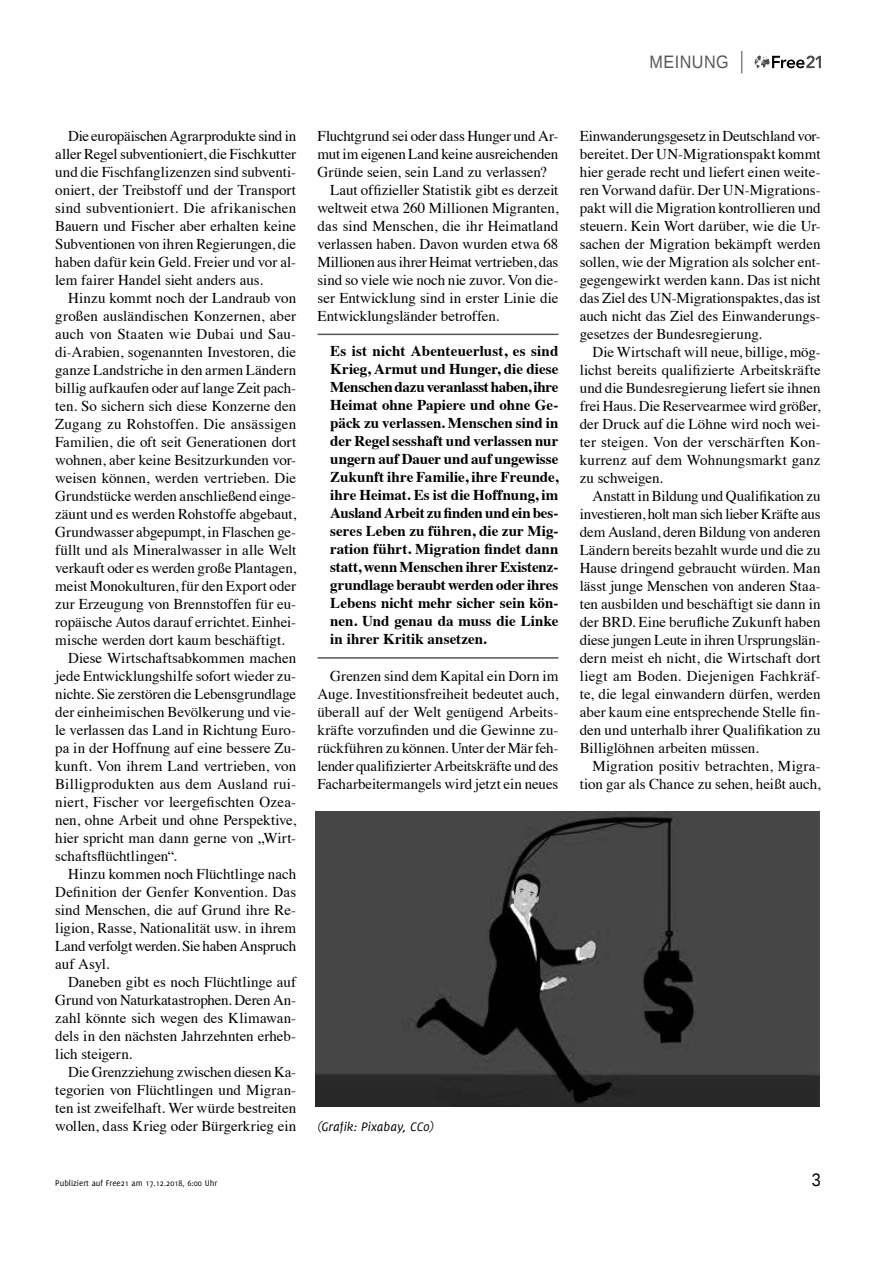
<style>
.page{position:relative;width:893px;height:1263px;background:#fff}
.page>*{position:absolute;margin:0;border:0;box-sizing:border-box;transform-origin:0 0}
.t1{font:18px "Liberation Sans";letter-spacing:.03em;color:#575757;scale:.9 1}
.t2{font:18px "Liberation Sans";color:#000;scale:.9 1}
.t3{font:15px/18px "Times";color:#000;text-align:justify}
.t4{font:700 15px/18px "Times";letter-spacing:.005em;color:#000;text-align:justify}
.t5{font:15px "Times";letter-spacing:-.02em;color:#000}
.t6{font:15px "Times";letter-spacing:.02em;color:#000}
.t7{font:italic 13.5px "Delicious";letter-spacing:.005em;color:#000}
.t8{font:9px "Delicious";color:#000}
</style>
<div class="page">
<svg style="left:755px;top:55px;width:66px;height:13px"></svg>
<svg style="left:741px;top:51px;width:1px;height:23px"></svg>
<hr style="left:317px;top:334px;width:241px;height:1px;background:#575757">
<hr style="left:317px;top:657px;width:241px;height:2px;background:#575757">
<img style="left:316px;top:812px;width:503px;height:294px">
<p class="t1" style="left:649px;top:52px;width:90px">MEINUNG</p>
<p class="t3" style="left:55px;top:126px;width:242px;text-indent:13px">Die europäischen Agrarprodukte sind in aller Regel subventioniert, die Fischkutter und die Fischfanglizenzen sind subventi&shy;oniert, der Treibstoff und der Transport sind subventioniert. Die afrikanischen Bauern und Fischer aber erhalten keine Subventionen von ihren Regierungen, die haben dafür kein Geld. Freier und vor al&shy;lem fairer Handel sieht anders aus.</p>
<p class="t3" style="left:68px;top:288px;width:230px">Hinzu kommt noch der Landraub von</p>
<p class="t3" style="left:55px;top:306px;width:242px">großen ausländischen Konzernen, aber</p>
<p class="t3" style="left:55px;top:324px;width:242px">auch von Staaten wie Dubai und Sau-</p>
<p class="t3" style="left:55px;top:342px;width:242px">di-Arabien, sogenannten Investoren, die</p>
<p class="t3" style="left:55px;top:360px;width:242px">ganze Landstriche in den armen Ländern</p>
<p class="t3" style="left:55px;top:378px;width:242px">billig aufkaufen oder auf lange Zeit pach-</p>
<p class="t3" style="left:55px;top:396px;width:242px">ten. So sichern sich diese Konzerne den</p>
<p class="t3" style="left:55px;top:414px;width:242px">Zugang zu Rohstoffen. Die ansässigen</p>
<p class="t3" style="left:55px;top:432px;width:242px">Familien, die oft seit Generationen dort</p>
<p class="t3" style="left:55px;top:450px;width:242px">wohnen, aber keine Besitzurkunden vor-</p>
<p class="t3" style="left:55px;top:468px;width:242px">weisen können, werden vertrieben. Die</p>
<p class="t3" style="left:55px;top:486px;width:242px">Grundstücke werden anschließend einge-</p>
<p class="t3" style="left:55px;top:504px;width:242px">zäunt und es werden Rohstoffe abgebaut,</p>
<p class="t3" style="left:55px;top:522px;width:242px">Grundwasser abgepumpt, in Flaschen ge-</p>
<p class="t3" style="left:55px;top:540px;width:242px">füllt und als Mineralwasser in alle Welt</p>
<p class="t3" style="left:55px;top:558px;width:242px">verkauft oder es werden große Plantagen,</p>
<p class="t3" style="left:55px;top:576px;width:242px">meist Monokulturen, für den Export oder</p>
<p class="t3" style="left:55px;top:594px;width:242px">zur Erzeugung von Brennstoffen für eu-</p>
<p class="t3" style="left:55px;top:612px;width:242px">ropäische Autos darauf errichtet. Einhei-</p>
<p class="t3" style="left:55px;top:630px;width:231px">mische werden dort kaum beschäftigt.</p>
<p class="t3" style="left:68px;top:648px;width:230px">Diese Wirtschaftsabkommen machen</p>
<p class="t3" style="left:55px;top:666px;width:242px">jede Entwicklungshilfe sofort wieder zu-</p>
<p class="t3" style="left:55px;top:684px;width:242px">nichte. Sie zerstören die Lebensgrundlage</p>
<p class="t3" style="left:55px;top:702px;width:242px">der einheimischen Bevölkerung und vie-</p>
<p class="t3" style="left:55px;top:720px;width:242px">le verlassen das Land in Richtung Euro-</p>
<p class="t3" style="left:55px;top:738px;width:242px">pa in der Hoffnung auf eine bessere Zu-</p>
<p class="t3" style="left:55px;top:756px;width:242px">kunft. Von ihrem Land vertrieben, von</p>
<p class="t6" style="left:55px;top:770px;width:242px">Billigprodukten aus dem Ausland rui-</p>
<p class="t3" style="left:55px;top:792px;width:242px">niert, Fischer vor leergefischten Ozea-</p>
<p class="t3" style="left:55px;top:810px;width:242px">nen, ohne Arbeit und ohne Perspektive,</p>
<p class="t3" style="left:55px;top:828px;width:242px">hier spricht man dann gerne von „Wirt-</p>
<p class="t3" style="left:55px;top:846px;width:123px">schaftsflüchtlingen“.</p>
<p class="t3" style="left:68px;top:864px;width:230px">Hinzu kommen noch Flüchtlinge nach</p>
<p class="t3" style="left:55px;top:882px;width:242px">Definition der Genfer Konvention. Das</p>
<p class="t3" style="left:55px;top:900px;width:242px">sind Menschen, die auf Grund ihre Re-</p>
<p class="t3" style="left:55px;top:918px;width:242px">ligion, Rasse, Nationalität usw. in ihrem</p>
<p class="t5" style="left:55px;top:932px;width:242px">Land verfolgt werden. Sie haben Anspruch</p>
<p class="t3" style="left:55px;top:954px;width:56px">auf Asyl.</p>
<p class="t3" style="left:68px;top:972px;width:230px">Daneben gibt es noch Flüchtlinge auf</p>
<p class="t3" style="left:55px;top:990px;width:242px">Grund von Naturkatastrophen. Deren An-</p>
<p class="t3" style="left:55px;top:1008px;width:242px">zahl könnte sich wegen des Klimawan-</p>
<p class="t3" style="left:55px;top:1026px;width:242px">dels in den nächsten Jahrzehnten erheb-</p>
<p class="t3" style="left:55px;top:1044px;width:78px">lich steigern.</p>
<p class="t3" style="left:68px;top:1062px;width:230px">Die Grenzziehung zwischen diesen Ka-</p>
<p class="t3" style="left:55px;top:1080px;width:242px">tegorien von Flüchtlingen und Migran-</p>
<p class="t3" style="left:55px;top:1098px;width:242px">ten ist zweifelhaft. Wer würde bestreiten</p>
<p class="t3" style="left:55px;top:1116px;width:242px">wollen, dass Krieg oder Bürgerkrieg ein</p>
<p class="t3" style="left:317px;top:126px;width:242px">Fluchtgrund sei oder dass Hunger und Ar-</p>
<p class="t3" style="left:317px;top:144px;width:242px">mut im eigenen Land keine ausreichenden</p>
<p class="t3" style="left:317px;top:162px;width:231px">Gründe seien, sein Land zu verlassen?</p>
<p class="t3" style="left:330px;top:180px;width:230px">Laut offizieller Statistik gibt es derzeit</p>
<p class="t3" style="left:317px;top:198px;width:242px">weltweit etwa 260 Millionen Migranten,</p>
<p class="t3" style="left:317px;top:216px;width:242px">das sind Menschen, die ihr Heimatland</p>
<p class="t3" style="left:317px;top:234px;width:242px">verlassen haben. Davon wurden etwa 68</p>
<p class="t3" style="left:317px;top:252px;width:242px">Millionen aus ihrer Heimat vertrieben, das</p>
<p class="t3" style="left:317px;top:270px;width:242px">sind so viele wie noch nie zuvor. Von die-</p>
<p class="t3" style="left:317px;top:288px;width:242px">ser Entwicklung sind in erster Linie die</p>
<p class="t3" style="left:317px;top:306px;width:183px">Entwicklungsländer betroffen.</p>
<p class="t4" style="left:330px;top:341px;width:230px">Es ist nicht Abenteuerlust, es sind Krieg, Armut und Hunger, die diese Menschen dazu veranlasst haben, ihre Heimat ohne Papiere und ohne Ge&shy;päck zu verlassen. Menschen sind in der Regel sesshaft und verlassen nur ungern auf Dauer und auf ungewisse Zukunft ihre Familie, ihre Freunde, ihre Heimat. Es ist die Hoffnung, im Ausland Arbeit zu finden und ein bes&shy;seres Leben zu führen, die zur Mig&shy;ration führt. Migration findet dann statt, wenn Menschen ihrer Existenz&shy;grundlage beraubt werden oder ihres Lebens nicht mehr sicher sein kön&shy;nen. Und genau da muss die Linke in ihrer Kritik ansetzen.</p>
<p class="t3" style="left:317px;top:666px;width:242px;text-indent:13px">Grenzen sind dem Kapital ein Dorn im Auge. Investitionsfreiheit bedeutet auch, überall auf der Welt genügend Arbeits&shy;kräfte vorzufinden und die Gewinne zu&shy;rückführen zu können. Unter der Mär feh&shy;lender qualifizierter Arbeitskräfte und des Facharbeitermangels wird jetzt ein neues</p>
<p class="t7" style="left:317px;top:1119px;width:118px">(Grafik: Pixabay, CC0)</p>
<p class="t3" style="left:580px;top:126px;width:242px">Einwanderungsgesetz in Deutschland vor&shy;bereitet. Der UN-Migrationspakt kommt hier gerade recht und liefert einen weite&shy;ren Vorwand dafür. Der UN-Migrations&shy;pakt will die Migration kontrollieren und steuern. Kein Wort darüber, wie die Ur&shy;sachen der Migration bekämpft werden sollen, wie der Migration als solcher ent&shy;gegengewirkt werden kann. Das ist nicht das Ziel des UN-Migrationspaktes, das ist auch nicht das Ziel des Einwanderungs&shy;gesetzes der Bundesregierung.</p>
<p class="t3" style="left:580px;top:342px;width:242px;text-indent:13px">Die Wirtschaft will neue, billige, mög&shy;lichst bereits qualifizierte Arbeitskräfte und die Bundesregierung liefert sie ihnen frei Haus. Die Reservearmee wird größer, der Druck auf die Löhne wird noch wei&shy;ter steigen. Von der verschärften Kon&shy;kurrenz auf dem Wohnungsmarkt ganz zu schweigen.</p>
<p class="t3" style="left:580px;top:486px;width:242px;text-indent:13px">Anstatt in Bildung und Qualifikation zu investieren, holt man sich lieber Kräfte aus dem Ausland, deren Bildung von anderen Ländern bereits bezahlt wurde und die zu Hause dringend gebraucht würden. Man lässt junge Menschen von anderen Staa&shy;ten ausbilden und beschäftigt sie dann in der BRD. Eine berufliche Zukunft haben diese jungen Leute in ihren Ursprungslän&shy;dern meist eh nicht, die Wirtschaft dort liegt am Boden. Diejenigen Fachkräf&shy;te, die legal einwandern dürfen, werden aber kaum eine entsprechende Stelle fin&shy;den und unterhalb ihrer Qualifikation zu Billiglöhnen arbeiten müssen.</p>
<p class="t3" style="left:580px;top:756px;width:242px;text-align:right">Migration positiv betrachten, Migra&shy;tion gar als Chance zu sehen, heißt auch,</p>
<p class="t8" style="left:55px;top:1177px;width:163px">Publiziert auf Free21 am 17.12.2018, 6:00 Uhr</p>
<p class="t2" style="left:812px;top:1169px;width:12px">3</p>
</div>
